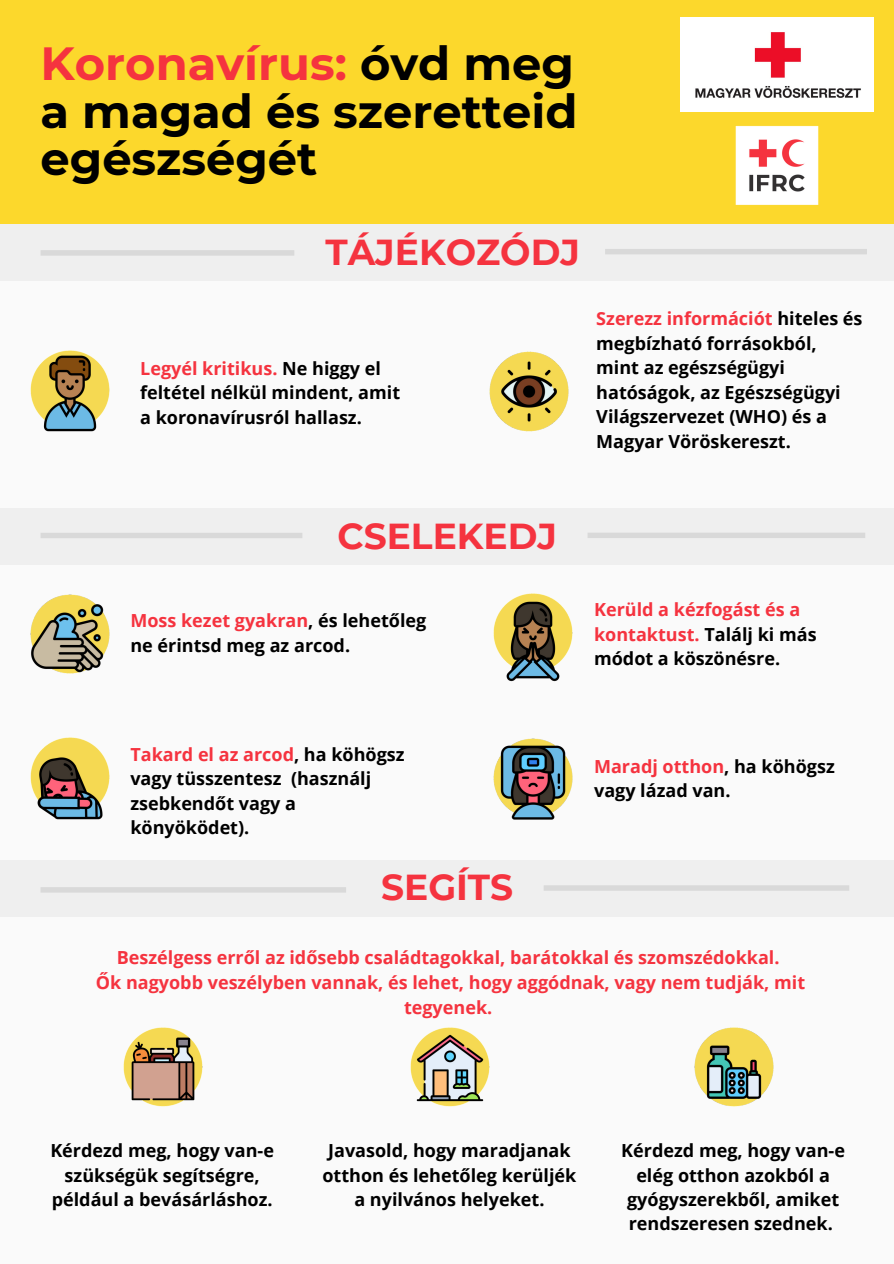
<style>
.page{position:relative;width:894px;height:1264px;background:#fff}
.page>*{position:absolute;margin:0;border:0;box-sizing:border-box;transform-origin:0 0}
.t1{font:700 46.35px/47.2px "Montserrat";color:#000;text-align:justify}
.t2{font:700 36px "Montserrat";color:#f5333f}
.t3{font:700 18px/24.6px "Open Sans";color:#000}
.t4{font:700 18px/24.6px "Open Sans";color:#f5333f}
.s1{color:#f5333f}
.s2{color:#000}
</style>
<div class="page">
<div style="left:0;top:0;width:893px;height:1263px;background:#fafafa"></div>
<div style="left:0;top:0;width:893px;height:224px;background:#fcd82c"></div>
<img style="left:123px;top:1027px;width:80px;height:80px">
<img style="left:410px;top:1027px;width:80px;height:80px">
<img style="left:694px;top:1027px;width:80px;height:80px">
<img style="left:493px;top:738px;width:80px;height:82px">
<img style="left:30px;top:737px;width:80px;height:83px">
<img style="left:493px;top:593px;width:80px;height:89px">
<img style="left:30px;top:594px;width:80px;height:80px">
<img style="left:30px;top:350px;width:80px;height:82px">
<img style="left:489px;top:351px;width:80px;height:81px">
<div style="left:0;top:224px;width:893px;height:57px;background:#efefef"></div>
<div style="left:0;top:508px;width:893px;height:56px;background:#efefef"></div>
<div style="left:0;top:860px;width:893px;height:57px;background:#efefef"></div>
<div style="left:41px;top:250px;width:253px;height:6px;background:#d9d9d9"></div>
<svg style="left:41px;top:533px;width:261px;height:5px"></svg>
<div style="left:41px;top:887px;width:305px;height:5px;background:#d9d9d9"></div>
<svg style="left:605px;top:249px;width:261px;height:5px"></svg>
<svg style="left:588px;top:533px;width:277px;height:5px"></svg>
<div style="left:544px;top:885px;width:305px;height:5px;background:#d9d9d9"></div>
<img style="left:735px;top:125px;width:84px;height:80px">
<img style="left:680px;top:17px;width:192px;height:95px">
<h1 class="t1" style="left:41px;top:40px;width:538px"><span class="s1">Koronavírus:</span> óvd meg a magad és szeretteid egészségét</h1>
<h2 class="t2" style="left:325px;top:230px;width:256px">TÁJÉKOZÓDJ</h2>
<p class="t3" style="left:140px;top:355px;width:261px"><span class="s1">Legyél kritikus.</span> Ne higgy el feltétel nélkül mindent, amit a koronavírusról hallasz.</p>
<p class="t3" style="left:596px;top:306px;width:268px"><span class="s1">Szerezz információt</span> hiteles és megbízható forrásokból, mint az egészségügyi hatóságok, az Egészségügyi<br>Világszervezet (WHO) és a<br>Magyar Vöröskereszt.</p>
<h2 class="t2" style="left:337px;top:514px;width:221px">CSELEKEDJ</h2>
<p class="t3" style="left:130px;top:608px;width:297px"><span class="s1">Moss kezet gyakran</span>, és lehetőleg ne érintsd meg az arcod.</p>
<p class="t4" style="left:594px;top:597px;width:224px">Kerüld a kézfogást és a kontaktust. <span class="s2">Találj ki más módot a köszönésre.</span></p>
<p class="t3" style="left:130px;top:741px;width:276px"><span class="s1">Takard el az arcod</span>, ha köhögsz vagy tüsszentesz (használj zsebkendőt vagy a könyöködet).</p>
<h2 class="t2" style="left:381px;top:865px;width:133px">SEGÍTS</h2>
<p class="t3" style="left:594px;top:753px;width:242px"><span class="s1">Maradj otthon</span>, ha köhögsz vagy lázad van.</p>
<p class="t4" style="left:96px;top:945px;width:710px;text-align:center">Beszélgess erről az idősebb családtagokkal, barátokkal és szomszédokkal.<br>Ők nagyobb veszélyben vannak, és lehet, hogy aggódnak, vagy nem tudják, mit tegyenek.</p>
<p class="t3" style="left:50px;top:1137px;width:225px;text-align:center">Kérdezd meg, hogy van-e szükségük segítségre, például a bevásárláshoz.</p>
<p class="t3" style="left:322px;top:1137px;width:255px;text-align:center">Javasold, hogy maradjanak otthon és lehetőleg kerüljék a nyilvános helyeket.</p>
<p class="t3" style="left:621px;top:1137px;width:225px;text-align:center">Kérdezd meg, hogy van-e elég otthon azokból a gyógyszerekből, amiket rendszeresen szednek.</p>
</div>
